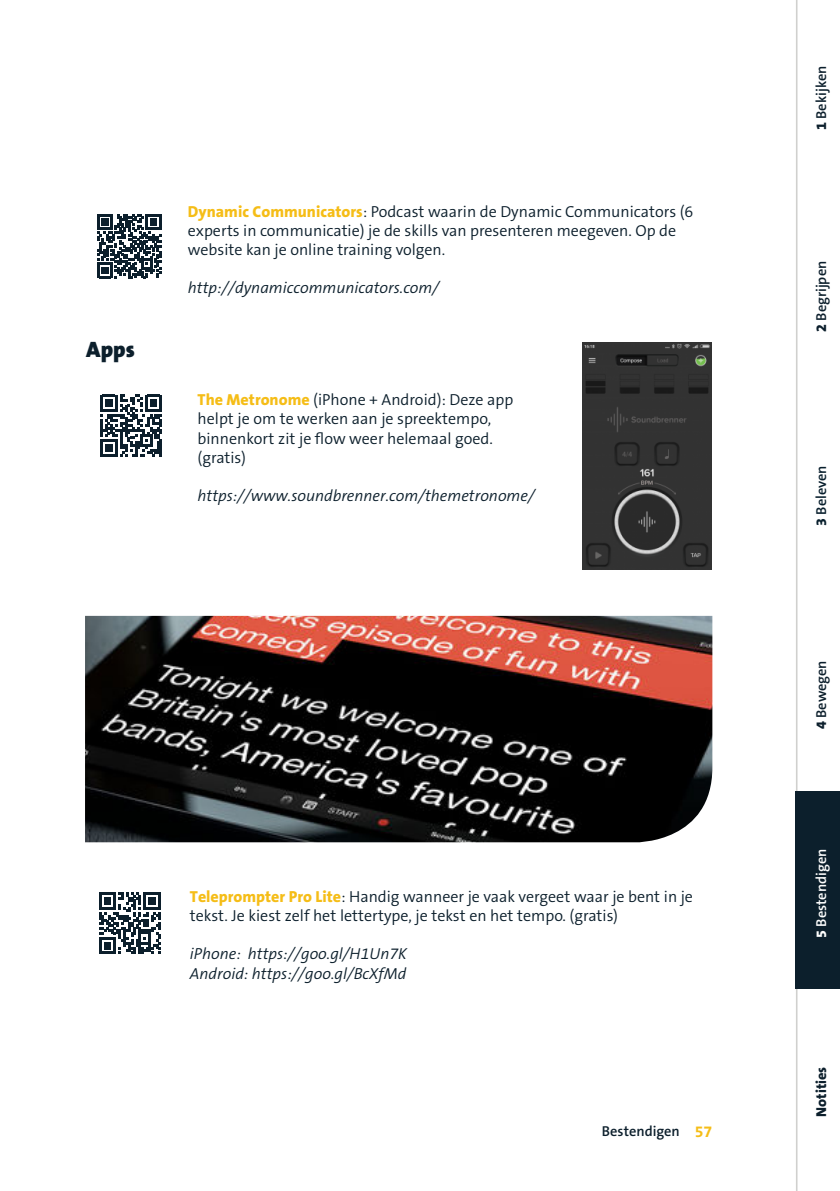
<style>
.page{position:relative;width:840px;height:1191px;background:#fff}
.page>*{position:absolute;margin:0;border:0;box-sizing:border-box;transform-origin:0 0}
.t1{font:900 22.4px "The Sans B9";color:#0c1f2c}
.t2{font:300 16px/19.2px "The Sans B4";color:#0c1f2c}
.t3{font:italic 300 16px/19.2px "The Sans B4";color:#0c1f2c}
.t4{font:600 14.4px "The Sans B6";color:#0c1f2c}
.t5{font:600 14.4px "The Sans B6";color:#fff}
.t6{font:600 14.4px "The Sans B6";color:#081f2d}
.t7{font:800 14.4px "The Sans B8";color:#0c1f2c}
.s1{font-family:"The Sans B8";font-weight:800;color:#f5bd17}
.s2{font-family:"The Sans B7";font-weight:700;font-size:16px;color:#f5bd17}
.s3{font-family:"The Sans B8";font-weight:800}
</style>
<div class="page">
<svg style="left:100px;top:394px;width:62px;height:62px"></svg>
<img style="left:582px;top:342px;width:128px;height:227px">
<svg style="left:99px;top:892px;width:62px;height:62px"></svg>
<svg style="left:97px;top:214px;width:64px;height:64px"></svg>
<img style="left:85px;top:616px;width:627px;height:226px">
<svg style="left:795px;top:0;width:44px;height:1191px"></svg>
<div style="left:795px;top:792px;width:44px;height:197px;background:#0c1f2c"></div>
<h1 class="t1" style="left:86px;top:338px;width:50px">Apps</h1>
<p class="t2" style="left:188px;top:202px;width:506px"><span class="s1">Dynamic Communicators</span>: Podcast waarin de Dynamic Communicators (6 experts in communicatie) je de skills van presenteren meegeven. Op de website kan je online training volgen.</p>
<p class="t3" style="left:188px;top:279px;width:252px">http://dynamiccommunicators.com/</p>
<p class="t2" style="left:197px;top:391px;width:317px"><span class="s1">The Metronome</span> (iPhone + Android): Deze app helpt je om te werken aan je spreektempo, binnenkort zit je flow weer helemaal goed. (gratis)</p>
<p class="t3" style="left:197px;top:487px;width:338px">https://www.soundbrenner.com/themetronome/</p>
<p class="t2" style="left:190px;top:887px;width:504px"><span class="s1">Teleprompter Pro Lite</span>: Handig wanneer je vaak vergeet waar je bent in je tekst. Je kiest zelf het lettertype, je tekst en het tempo. (gratis)</p>
<p class="t3" style="left:190px;top:944px;width:218px">iPhone: https://goo.gl/H1Un7K<br>Android: https://goo.gl/BcXfMd</p>
<p class="t4" style="left:601px;top:1123px;width:112px">Bestendigen <span class="s2">57</span></p>
<p class="t4" style="left:813px;top:130px;width:66px;rotate:-90deg"><span class="s3">1</span> Bekijken</p>
<p class="t4" style="left:813px;top:332px;width:72px;rotate:-90deg"><span class="s3">2</span> Begrijpen</p>
<p class="t6" style="left:813px;top:525px;width:62px;rotate:-90deg"><span class="s3">3</span> Beleven</p>
<p class="t4" style="left:813px;top:729px;width:70px;rotate:-90deg"><span class="s3">4</span> Bewegen</p>
<p class="t5" style="left:813px;top:937px;width:90px;rotate:-90deg"><span class="s3">5</span> Bestendigen</p>
<p class="t7" style="left:813px;top:1116px;width:52px;rotate:-90deg">Notities</p>
</div>
